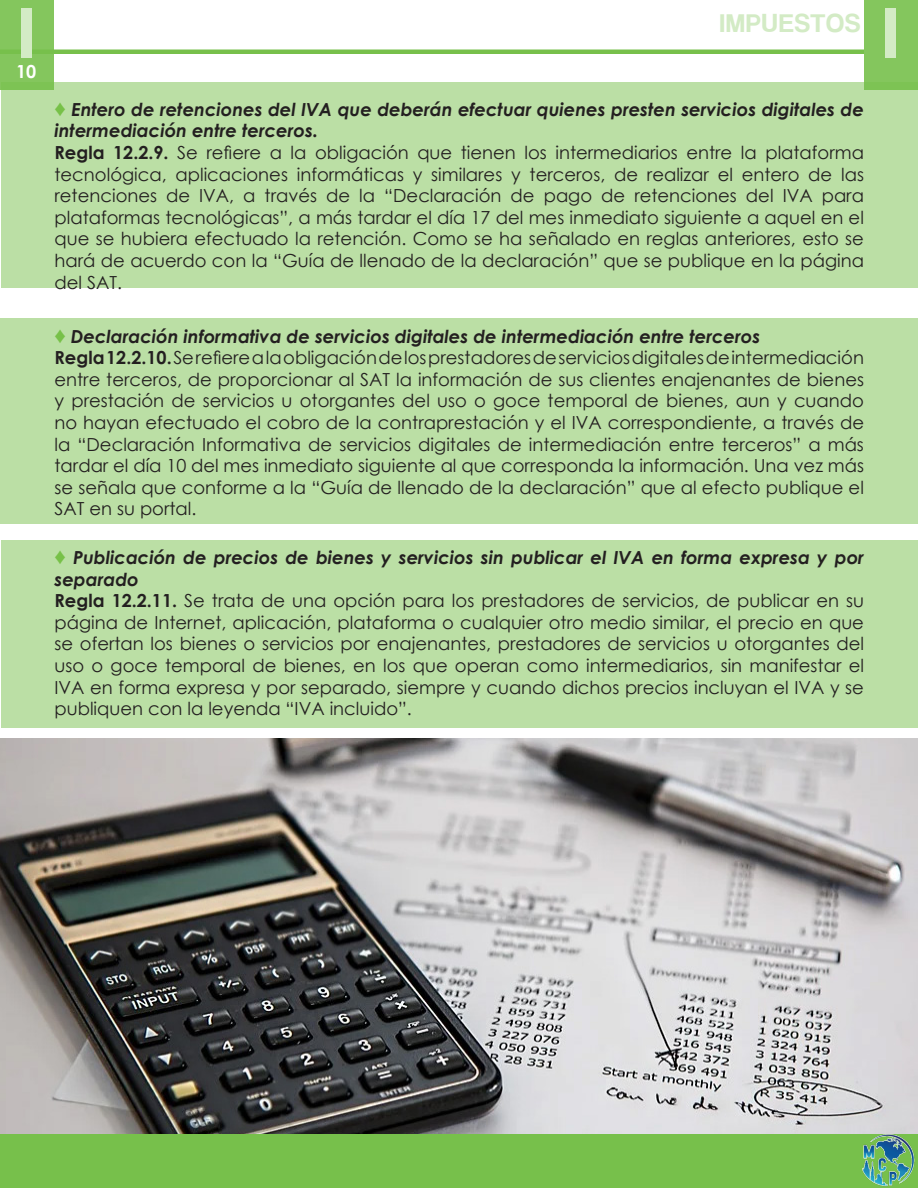
<style>
.page{position:relative;width:918px;height:1188px;background:#fff}
.page>*{position:absolute;margin:0;border:0;box-sizing:border-box;transform-origin:0 0}
.t1{font:75px "Coolvetica Rg";color:#d3ebc5}
.t2{font:27px "Coolvetica Rg";letter-spacing:.05em;color:#d3ebc5}
.t3{font:18px/21.6px "Century Gothic";color:#231f20;text-align:justify}
.t4{font:italic 700 18px/21.6px "Century Gothic";color:#231f20}
.t5{font:700 18px "Century Gothic";color:#fff}
.s1{font-size:22.5px;color:#77c148}
.s2{font-weight:700}
</style>
<div class="page">
<div style="left:0;top:1134px;width:918px;height:54px;background:#77c04b"></div>
<hr style="left:0;top:50px;width:864px;height:4px;background:#77c04b">
<div style="left:864px;top:0;width:54px;height:90px;background:#84c65d"></div>
<img style="left:863px;top:1134px;width:52px;height:53px">
<div style="left:1px;top:83px;width:917px;height:205px;background:#bbdfa5"></div>
<div style="left:0;top:318px;width:918px;height:205px;background:#bbdfa5"></div>
<div style="left:1px;top:540px;width:917px;height:187px;background:#bbdfa5"></div>
<div style="left:0;top:0;width:54px;height:90px;background:#84c65d"></div>
<img style="left:1px;top:738px;width:917px;height:396px">
<p class="t1" style="left:20px;top:-12px;width:16px">I</p>
<p class="t5" style="left:16px;top:58px;width:22px">10</p>
<h2 class="t2" style="left:720px;top:7px;width:142px">IMPUESTOS</h2>
<h1 class="t1" style="left:884px;top:-12px;width:16px">I</h1>
<p class="t4" style="left:55px;top:98px;width:811px"><span class="s1">♦</span> Entero de retenciones del IVA que deberán efectuar quienes presten servicios digitales de intermediación entre terceros.</p>
<p class="t3" style="left:55px;top:141px;width:811px"><span class="s2">Regla 12.2.9.</span> Se refiere a la obligación que tienen los intermediarios entre la plataforma tecnológica, aplicaciones informáticas y similares y terceros, de realizar el entero de las retenciones de IVA, a través de la “Declaración de pago de retenciones del IVA para plataformas tecnológicas”, a más tardar el día 17 del mes inmediato siguiente a aquel en el que se hubiera efectuado la retención. Como se ha señalado en reglas anteriores, esto se hará de acuerdo con la “Guía de llenado de la declaración” que se publique en la página del SAT.</p>
<p class="t4" style="left:55px;top:325px;width:707px"><span class="s1">♦</span> Declaración informativa de servicios digitales de intermediación entre terceros</p>
<p class="t3" style="left:55px;top:347px;width:811px"><span class="s2">Regla 12.2.10.</span> Se refiere a la obligación de los prestadores de servicios digitales de intermediación entre terceros, de proporcionar al SAT la información de sus clientes enajenantes de bienes y prestación de servicios u otorgantes del uso o goce temporal de bienes, aun y cuando no hayan efectuado el cobro de la contraprestación y el IVA correspondiente, a través de la “Declaración Informativa de servicios digitales de intermediación entre terceros” a más tardar el día 10 del mes inmediato siguiente al que corresponda la información. Una vez más se señala que conforme a la “Guía de llenado de la declaración” que al efecto publique el SAT en su portal.</p>
<p class="t4" style="left:55px;top:546px;width:811px"><span class="s1">♦</span> Publicación de precios de bienes y servicios sin publicar el IVA en forma expresa y por separado</p>
<p class="t3" style="left:55px;top:590px;width:811px"><span class="s2">Regla 12.2.11.</span> Se trata de una opción para los prestadores de servicios, de publicar en su página de Internet, aplicación, plataforma o cualquier otro medio similar, el precio en que se ofertan los bienes o servicios por enajenantes, prestadores de servicios u otorgantes del uso o goce temporal de bienes, en los que operan como intermediarios, sin manifestar el IVA en forma expresa y por separado, siempre y cuando dichos precios incluyan el IVA y se publiquen con la leyenda “IVA incluido”.</p>
</div>
